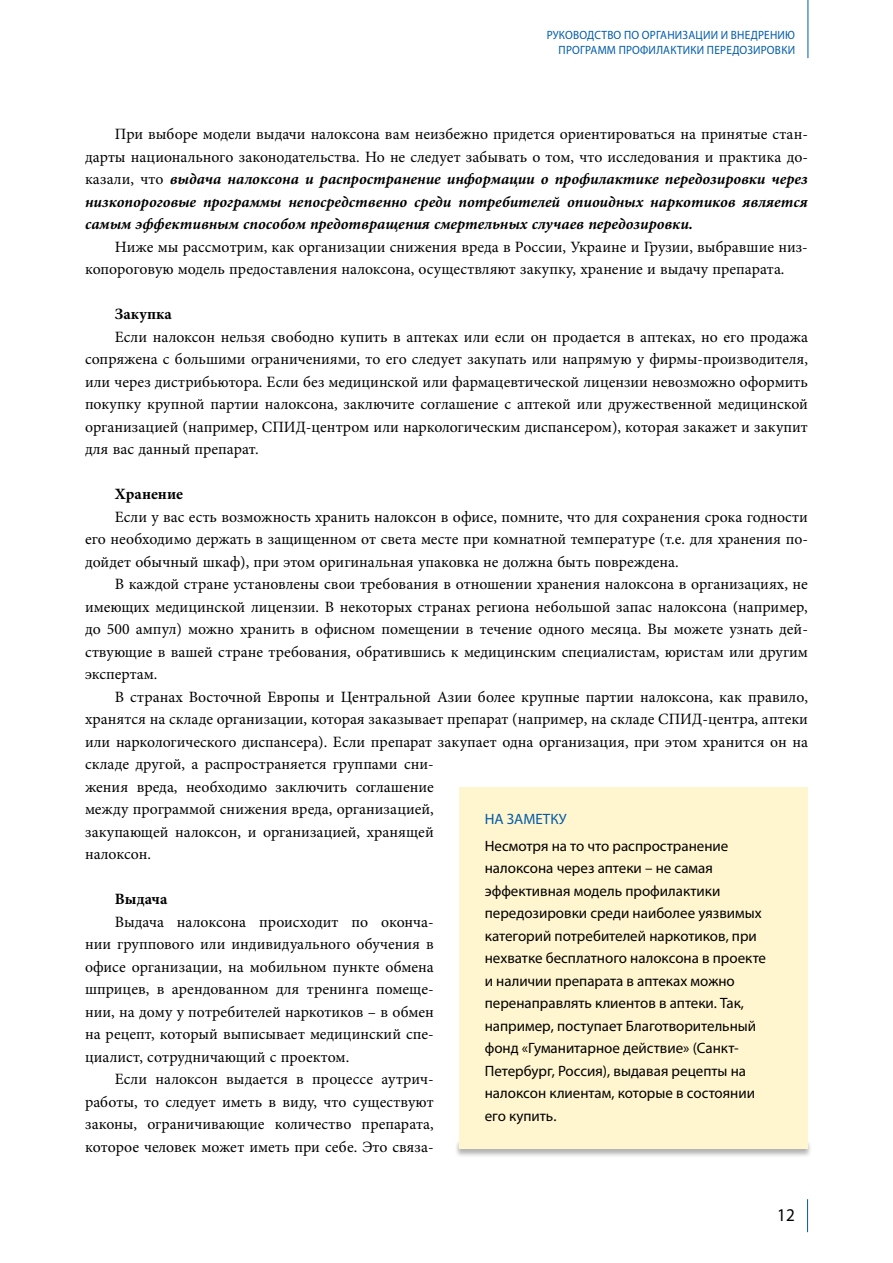
<style>
.page{position:relative;width:893px;height:1263px;background:#fff}
.page>*{position:absolute;margin:0;border:0;box-sizing:border-box;transform-origin:0 0}
.t1{font:18px "Myriad Pro";color:#000;scale:.95 1}
.t2{font:15.75px/22.5px "Minion Pro";color:#000;text-align:justify}
.t3{font:italic 700 15.75px/22.5px "Minion Pro";color:#000;text-align:justify}
.t4{font:700 15.75px "Minion Pro";color:#000}
.t5{font:15px/22.5px "Myriad Pro";color:#000}
.t6{font:15px "Myriad Pro";color:#005ba9}
.t7{font:12px/15px "Myriad Pro";letter-spacing:.02em;color:#005ba9;text-align:right;scale:.94 1}
.s1{font-weight:400;font-style:normal}
</style>
<div class="page">
<hr style="left:807px;top:0;width:1px;height:58px;background:#005ba9">
<hr style="left:807px;top:1199px;width:1px;height:33px;background:#005ba9">
<div style="left:455px;top:1139px;width:363px;height:25px;background:#000;opacity:.3"></div>
<div style="left:459px;top:1139px;width:349px;height:10px;background:#fff5cf"></div>
<div style="left:459px;top:787px;width:349px;height:359px;background:#fff5cf"></div>
<p class="t7" style="left:547px;top:27px;width:266px">Руководство по организации и внедрению программ профилактики передозировки</p>
<p class="t3" style="left:85px;top:122px;width:724px;text-indent:30px"><span class="s1">При выборе модели выдачи налоксона вам неизбежно придется ориентироваться на принятые стан&shy;дарты национального законодательства. Но не следует забывать о том, что исследования и практика до&shy;казали, что</span> выдача налоксона и распространение информации о профилактике передозировки через низкопороговые программы непосредственно среди потребителей опиоидных наркотиков является самым эффективным способом предотвращения смертельных случаев передозировки.</p>
<p class="t2" style="left:85px;top:235px;width:724px;text-indent:30px">Ниже мы рассмотрим, как организации снижения вреда в России, Украине и Грузии, выбравшие низ&shy;копороговую модель предоставления налоксона, осуществляют закупку, хранение и выдачу препарата.</p>
<p class="t4" style="left:115px;top:303px;width:59px">Закупка</p>
<p class="t2" style="left:85px;top:325px;width:724px;text-indent:30px">Если налоксон нельзя свободно купить в аптеках или если он продается в аптеках, но его продажа сопряжена с большими ограничениями, то его следует закупать или напрямую у фирмы-производителя, или через дистрибьютора. Если без медицинской или фармацевтической лицензии невозможно оформить покупку крупной партии налоксона, заключите соглашение с аптекой или дружественной медицинской организацией (например, СПИД-центром или наркологическим диспансером), которая закажет и закупит для вас данный препарат.</p>
<p class="t4" style="left:115px;top:483px;width:70px">Хранение</p>
<p class="t2" style="left:85px;top:505px;width:724px;text-indent:30px">Если у вас есть возможность хранить налоксон в офисе, помните, что для сохранения срока годности его необходимо держать в защищенном от света месте при комнатной температуре (т.е. для хранения по&shy;дойдет обычный шкаф), при этом оригинальная упаковка не должна быть повреждена.</p>
<p class="t2" style="left:85px;top:573px;width:724px;text-indent:30px">В каждой стране установлены свои требования в отношении хранения налоксона в организациях, не имеющих медицинской лицензии. В некоторых странах региона небольшой запас налоксона (например, до 500 ампул) можно хранить в офисном помещении в течение одного месяца. Вы можете узнать дей&shy;ствующие в вашей стране требования, обратившись к медицинским специалистам, юристам или другим экспертам.</p>
<p class="t2" style="left:85px;top:685px;width:724px;text-align:left;text-indent:30px">В странах Восточной Европы и Центральной Азии более крупные партии налоксона, как правило, хранятся на складе организации, которая заказывает препарат (например, на складе СПИД-центра, аптеки или наркологического диспансера). Если препарат закупает одна организация, при этом хранится он на складе другой, а распространяется группами сни-<br>жения вреда, необходимо заключить соглашение<br>между программой снижения вреда, организацией,<br>закупающей налоксон, и организацией, хранящей<br>налоксон.</p>
<p class="t4" style="left:115px;top:888px;width:54px">Выдача</p>
<p class="t2" style="left:85px;top:910px;width:350px;text-indent:30px">Выдача налоксона происходит по оконча&shy;нии группового или индивидуального обучения в офисе организации, на мобильном пункте обмена шприцев, в арендованном для тренинга помеще&shy;нии, на дому у потребителей наркотиков – в обмен на рецепт, который выписывает медицинский спе&shy;циалист, сотрудничающий с проектом.</p>
<p class="t2" style="left:85px;top:1068px;width:350px;text-indent:30px">Если налоксон выдается в процессе аутрич&shy;работы, то следует иметь в виду, что существуют законы, ограничивающие количество препарата, которое человек может иметь при себе. Это связа-</p>
<p class="t6" style="left:485px;top:809px;width:49px">НА ЗАМЕТКУ</p>
<p class="t5" style="left:485px;top:834px;width:283px">Несмотря на то что распространение налоксона через аптеки – не самая эффективная модель профилактики передозировки среди наиболее уязвимых категорий потребителей наркотиков, при нехватке бесплатного налоксона в проекте и наличии препарата в аптеках можно перенаправлять клиентов в аптеки. Так, например, поступает Благотворительный фонд «Гуманитарное действие» (Санкт-Петербург, Россия), выдавая рецепты на налоксон клиентам, которые в состоянии его купить.</p>
<p class="t1" style="left:777px;top:1203px;width:20px">12</p>
</div>
